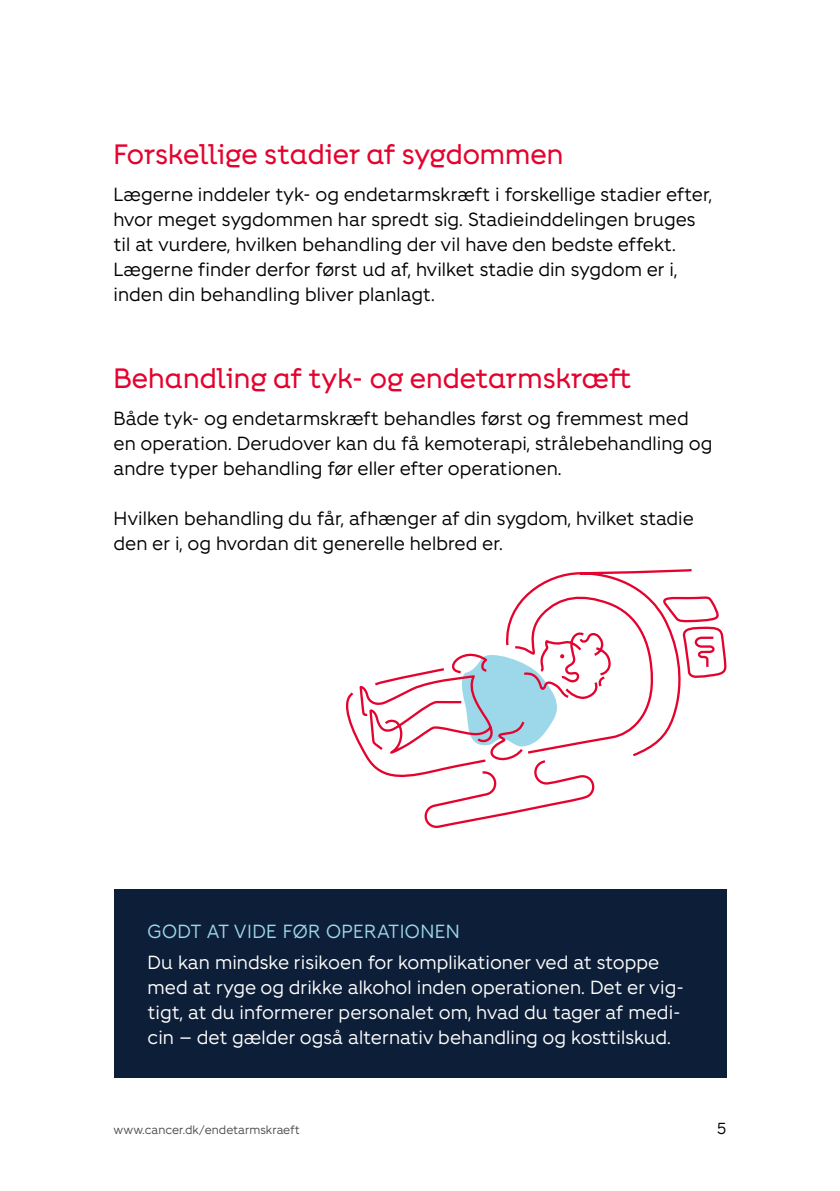
<style>
.page{position:relative;width:840px;height:1191px;background:#fff}
.page>*{position:absolute;margin:0;border:0;box-sizing:border-box;transform-origin:0 0}
.t1{font:28px "Fighter Overskrift";letter-spacing:-.005em;color:#e4032e}
.t2{font:19px/25px "Fighter";color:#000}
.t3{font:19px/25px "Fighter";color:#fff}
.t4{font:19px "Fighter";letter-spacing:.02em;color:#9dd7ea}
.t5{font:16px "Fighter";color:#000}
.t6{font:12px "Fighter";color:#4a4a49}
</style>
<div class="page">
<svg style="left:345px;top:569px;width:381px;height:259px"></svg>
<div style="left:113px;top:888px;width:613px;height:189px;background:#0d1e38"></div>
<h1 class="t1" style="left:113px;top:138px;width:451px">Forskellige stadier af sygdommen</h1>
<p class="t2" style="left:113px;top:180px;width:599px">Lægerne inddeler tyk- og endetarmskræft i forskellige stadier efter, hvor meget sygdommen har spredt sig. Stadieinddelingen bruges til at vurdere, hvilken behandling der vil have den bedste effekt.<br>Lægerne finder derfor først ud af, hvilket stadie din sygdom er i, inden din behandling bliver planlagt.</p>
<h1 class="t1" style="left:113px;top:362px;width:519px">Behandling af tyk- og endetarmskræft</h1>
<p class="t2" style="left:113px;top:404px;width:600px">Både tyk- og endetarmskræft behandles først og fremmest med en operation. Derudover kan du få kemoterapi, strålebehandling og andre typer behandling før eller efter operationen.</p>
<p class="t2" style="left:113px;top:504px;width:581px">Hvilken behandling du får, afhænger af din sygdom, hvilket stadie den er i, og hvordan dit generelle helbred er.</p>
<p class="t4" style="left:147px;top:918px;width:313px">GODT AT VIDE FØR OPERATIONEN</p>
<p class="t3" style="left:147px;top:948px;width:537px">Du kan mindske risikoen for komplikationer ved at stoppe med at ryge og drikke alkohol inden operationen. Det er vig&shy;tigt, at du informerer personalet om, hvad du tager af medi&shy;cin – det gælder også alternativ behandling og kosttilskud.</p>
<p class="t6" style="left:113px;top:1121px;width:188px">www.cancer.dk/endetarmskraeft</p>
<p class="t5" style="left:716px;top:1117px;width:11px">5</p>
</div>
